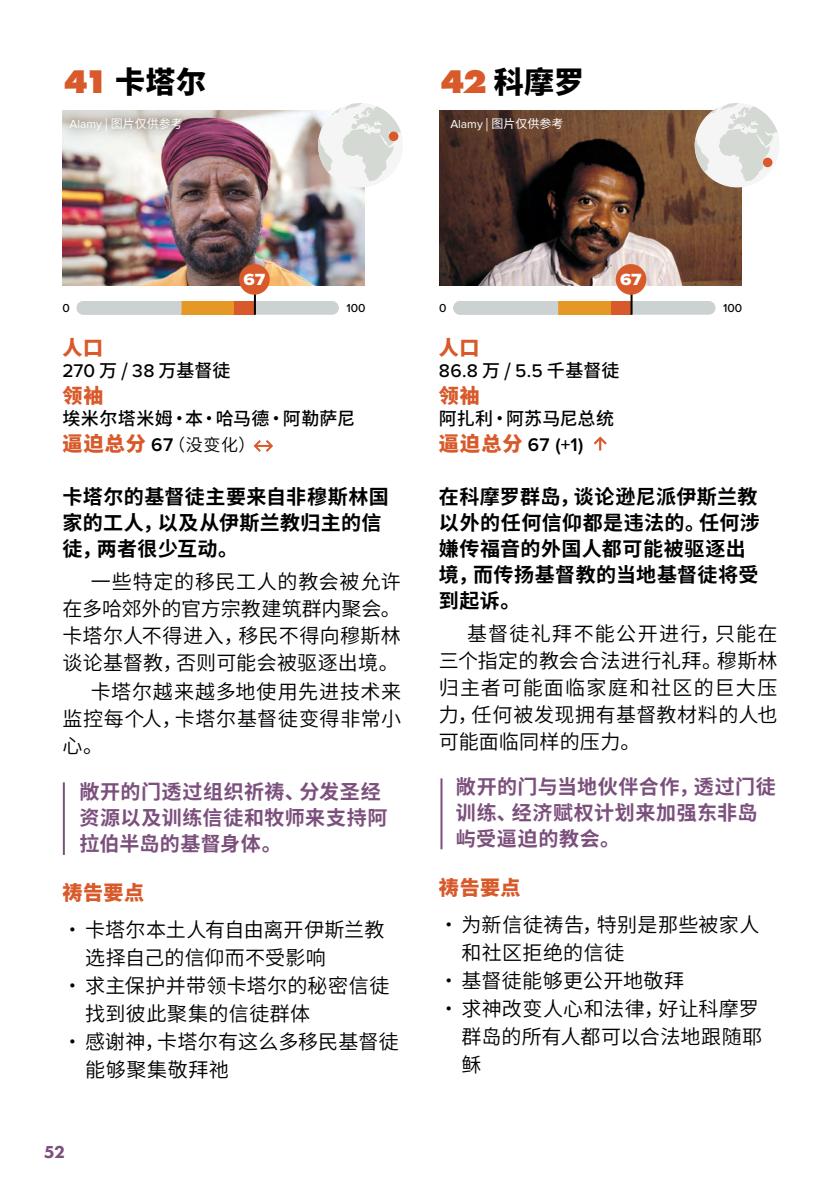
<style>
.page{position:relative;width:840px;height:1191px;background:#fff}
.page>*{position:absolute;margin:0;border:0;box-sizing:border-box;transform-origin:0 0}
.t1{font:800 30px "Source Han Sans SC";letter-spacing:.01em;color:#000}
.t2{font:20px/27px "Source Han Sans SC";letter-spacing:.02em;color:#000}
.t3{font:700 20px/26px "Source Han Sans SC";letter-spacing:.02em;color:#000}
.t4{font:700 20px/26px "Source Han Sans SC";letter-spacing:.025em;color:#7c507d}
.t5{font:800 20px "Source Han Sans SC";letter-spacing:.025em;color:#d8592a}
.t6{font:500 19px "Proxima Nova";color:#000}
.t7{font:600 19px "Proxima Nova";color:#000}
.t8{font:500 18px "Source Han Sans SC";letter-spacing:.01em;color:#000}
.t9{font:800 18px "Futura PT";color:#7c507d}
.t10{font:17px "Source Han Sans SC";color:#000}
.t11{font:16.8px "Proxima Nova Wide Extrabld";color:#fff}
.t12{font:12px "Source Han Sans SC";color:#fff}
.t13{font:500 12px "Proxima Nova";color:#000}
.s1{font-family:"Futura PT";font-size:34px;color:#d8592a}
.s2{font-family:"Proxima Nova"}
.s3{font-family:"Proxima Nova";font-size:19px}
.s4{font-weight:800;font-size:20px;color:#d8592a}
.s5{font-family:"Proxima Nova";font-weight:600;font-size:19px}
.s6{font-family:"Source Han Sans SC";font-size:18px}
.s7{font-family:"Source Han Sans SC";font-weight:800;font-size:20px;color:#d8592a}
</style>
<div class="page">
<div style="left:77px;top:301px;width:262px;height:14px;background:#ccd2d2;border-radius:7px"></div>
<div style="left:234px;top:301px;width:21px;height:14px;background:#d8592a"></div>
<div style="left:181px;top:301px;width:53px;height:14px;background:#e59823"></div>
<img style="left:62px;top:111px;width:302px;height:174px">
<img style="left:439px;top:111px;width:302px;height:174px">
<hr style="left:254px;top:288px;width:2px;height:27px;background:#000">
<div style="left:239px;top:264px;width:30px;height:31px;background:#d8592a;border-radius:50%"></div>
<hr style="left:63px;top:782px;width:2px;height:73px;background:#7c507d">
<hr style="left:440px;top:778px;width:2px;height:71px;background:#7c507d">
<div style="left:60px;top:108px;width:131px;height:32px;background:#000;opacity:.52"></div>
<div style="left:694px;top:103px;width:85px;height:84px;background:#f4f5f4;border-radius:50%"></div>
<svg style="left:694px;top:103px;width:83px;height:78px"></svg>
<div style="left:762px;top:158px;width:10px;height:9px;background:#d8592a;border-radius:50%"></div>
<svg style="left:253px;top:440px;width:20px;height:12px"></svg>
<div style="left:318px;top:103px;width:85px;height:84px;background:#f4f5f4;border-radius:50%"></div>
<svg style="left:318px;top:103px;width:83px;height:78px"></svg>
<div style="left:388px;top:132px;width:10px;height:9px;background:#d8592a;border-radius:50%"></div>
<svg style="left:593px;top:436px;width:14px;height:14px"></svg>
<div style="left:453px;top:301px;width:262px;height:14px;background:#ccd2d2;border-radius:7px"></div>
<div style="left:610px;top:301px;width:21px;height:14px;background:#d8592a"></div>
<div style="left:558px;top:301px;width:52px;height:14px;background:#e59823"></div>
<hr style="left:630px;top:288px;width:2px;height:27px;background:#000">
<div style="left:615px;top:264px;width:31px;height:31px;background:#d8592a;border-radius:50%"></div>
<h1 class="t1" style="left:64px;top:65px;width:144px"><span class="s1">41</span> 卡塔尔</h1>
<h1 class="t1" style="left:440px;top:65px;width:145px"><span class="s1">42</span> 科摩罗</h1>
<p class="t12" style="left:69px;top:117px;width:115px"><span class="s2">Alamy</span> | 图片仅供参考</p>
<p class="t12" style="left:450px;top:117px;width:115px"><span class="s2">Alamy</span> | 图片仅供参考</p>
<p class="t11" style="left:243px;top:267px;width:23px">67</p>
<p class="t11" style="left:619px;top:267px;width:23px">67</p>
<p class="t13" style="left:63px;top:299px;width:9px">0</p>
<p class="t13" style="left:346px;top:299px;width:21px">100</p>
<p class="t13" style="left:439px;top:299px;width:9px">0</p>
<p class="t13" style="left:722px;top:299px;width:21px">100</p>
<p class="t5" style="left:62px;top:336px;width:42px">人口</p>
<p class="t8" style="left:62px;top:361px;width:170px"><span class="s3">270</span> 万 / <span class="s3">38</span> 万基督徒</p>
<p class="t5" style="left:62px;top:385px;width:42px">领袖</p>
<p class="t8" style="left:62px;top:408px;width:294px">埃米尔塔米姆·本·哈马德·阿勒萨尼</p>
<p class="t10" style="left:62px;top:435px;width:194px"><span class="s4">逼迫总分</span> <span class="s5">67</span>（没变化）</p>
<p class="t5" style="left:438px;top:336px;width:42px">人口</p>
<p class="t6" style="left:438px;top:357px;width:182px">86.8 <span class="s6">万 /</span> 5.5 <span class="s6">千基督徒</span></p>
<p class="t5" style="left:438px;top:385px;width:42px">领袖</p>
<p class="t8" style="left:438px;top:408px;width:176px">阿扎利·阿苏马尼总统</p>
<p class="t7" style="left:438px;top:430px;width:146px"><span class="s7">逼迫总分</span> 67 (+1)</p>
<p class="t3" style="left:62px;top:484px;width:328px">卡塔尔的基督徒主要来自非穆斯林国家的工人，以及从伊斯兰教归主的信徒，两者很少互动。</p>
<p class="t2" style="left:62px;top:568px;width:340px;text-align:justify;text-indent:28px">一些特定的移民工人的教会被允许在多哈郊外的官方宗教建筑群内聚会。卡塔尔人不得进入，移民不得向穆斯林谈论基督教，否则可能会被驱逐出境。</p>
<p class="t2" style="left:62px;top:679px;width:340px;text-align:justify;text-indent:28px">卡塔尔越来越多地使用先进技术来监控每个人，卡塔尔基督徒变得非常小心。</p>
<p class="t4" style="left:79px;top:779px;width:309px">敞开的门透过组织祈祷、分发圣经资源以及训练信徒和牧师来支持阿拉伯半岛的基督身体。</p>
<p class="t5" style="left:62px;top:881px;width:83px">祷告要点</p>
<p class="t2" style="left:85px;top:915px;width:301px;line-height:28px;text-indent:-23px">•卡塔尔本土人有自由离开伊斯兰教选择自己的信仰而不受影响</p>
<p class="t2" style="left:85px;top:971px;width:305px;line-height:28px;text-indent:-23px">•求主保护并带领卡塔尔的秘密信徒找到彼此聚集的信徒群体</p>
<p class="t2" style="left:85px;top:1027px;width:315px;line-height:28px;text-indent:-23px">•感谢神，卡塔尔有这么多移民基督徒能够聚集敬拜祂</p>
<p class="t3" style="left:438px;top:484px;width:322px">在科摩罗群岛，谈论逊尼派伊斯兰教以外的任何信仰都是违法的。任何涉嫌传福音的外国人都可能被驱逐出境，而传扬基督教的当地基督徒将受到起诉。</p>
<p class="t2" style="left:438px;top:620px;width:340px;text-align:justify;text-indent:28px">基督徒礼拜不能公开进行，只能在三个指定的教会合法进行礼拜。穆斯林归主者可能面临家庭和社区的巨大压力，任何被发现拥有基督教材料的人也可能面临同样的压力。</p>
<p class="t4" style="left:455px;top:774px;width:321px">敞开的门与当地伙伴合作，透过门徒训练、经济赋权计划来加强东非岛屿受逼迫的教会。</p>
<p class="t5" style="left:438px;top:876px;width:83px">祷告要点</p>
<p class="t2" style="left:461px;top:910px;width:299px;line-height:28px;text-indent:-23px">•为新信徒祷告，特别是那些被家人和社区拒绝的信徒</p>
<p class="t2" style="left:438px;top:967px;width:247px">•基督徒能够更公开地敬拜</p>
<p class="t2" style="left:461px;top:994px;width:302px;line-height:28px;text-indent:-23px">•求神改变人心和法律，好让科摩罗群岛的所有人都可以合法地跟随耶稣</p>
<p class="t9" style="left:44px;top:1140px;width:23px">52</p>
</div>
